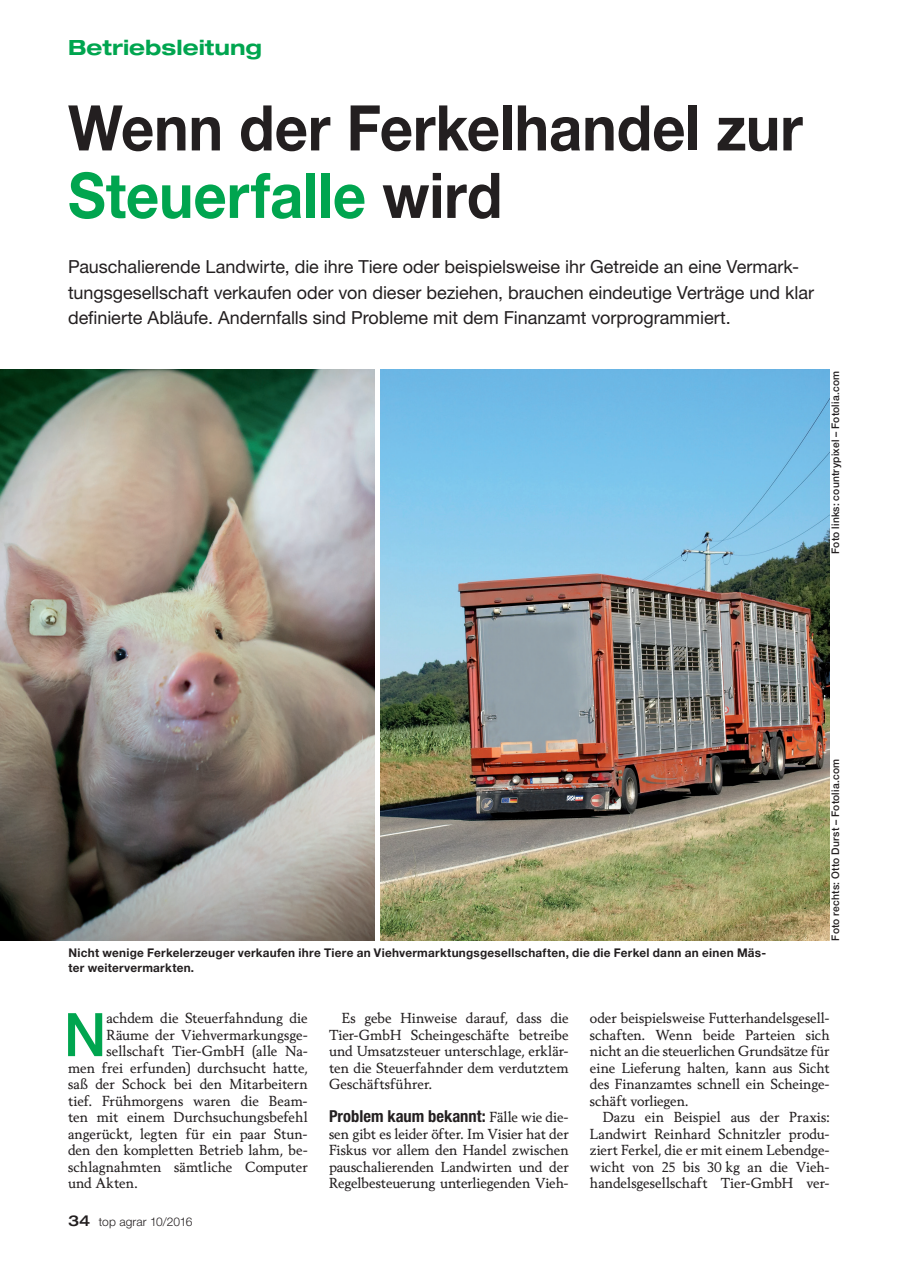
<style>
.page{position:relative;width:902px;height:1263px;background:#fff}
.page>*{position:absolute;margin:0;border:0;box-sizing:border-box;transform-origin:0 0}
.t1{font:700 63px/67.5px "Helvetica Neue LT Pro";color:#231f20;scale:.92 1}
.t2{font:500 60.15px "Helvetica Neue LT Pro";color:#00a54f}
.t3{font:700 expanded 21px "Helvetica Neue LT Pro";color:#00a54f}
.t4{font:18px/25.5px "Helvetica Neue LT Pro";letter-spacing:-.005em;color:#231f20}
.t5{font:700 condensed 16.5px "Helvetica Neue LT Pro";color:#231f20}
.t6{font:13.95px/16.5px "Berling Nova Text Pro";color:#231f20;text-align:justify}
.t7{font:700 12px/14.4px "Helvetica Neue LT Pro";letter-spacing:.025em;color:#231f20}
.t8{font:300 12px "Helvetica Neue LT Pro";letter-spacing:.005em;color:#231f20}
.t9{font:500 10.5px "Helvetica Neue LT Pro";letter-spacing:.02em;color:#231f20}
.s1{color:#00a54f}
.s2{font-weight:500;font-stretch:expanded;font-size:15px}
.s3{font-family:"Berling Nova Text Pro";font-weight:400;font-stretch:normal;font-size:13.95px}
</style>
<div class="page">
<img style="left:380px;top:370px;width:449px;height:570px">
<img style="left:0;top:370px;width:374px;height:571px">
<h3 class="t3" style="left:68px;top:34px;width:195px">Betriebsleitung</h3>
<h1 class="t1" style="left:68px;top:92px;width:800px">Wenn der Ferkelhandel zur<br><span class="s1">Steuerfalle</span> wird</h1>
<p class="t4" style="left:68px;top:254px;width:747px">Pauschalierende Landwirte, die ihre Tiere oder beispielsweise ihr Getreide an eine Vermark&shy;tungsgesellschaft verkaufen oder von dieser beziehen, brauchen eindeutige Verträge und klar definierte Abläufe. Andernfalls sind Probleme mit dem Finanzamt vorprogrammiert.</p>
<p class="t9" style="left:828px;top:554px;width:184px;rotate:-90deg">Foto links: countrypixel – Fotolia.com</p>
<p class="t7" style="left:68px;top:945px;width:699px">Nicht wenige Ferkelerzeuger verkaufen ihre Tiere an Viehvermarktungsgesellschaften, die die Ferkel dann an einen Mäs&shy;ter weitervermarkten.</p>
<p class="t9" style="left:828px;top:940px;width:183px;rotate:-90deg">Foto rechts: Otto Durst – Fotolia.com</p>
<h2 class="t2" style="left:64px;top:998px;width:44px">N</h2>
<p class="t6" style="left:106px;top:1009px;width:203px">achdem die Steuerfahndung die</p>
<p class="t6" style="left:106px;top:1026px;width:203px">Räume der Viehvermarkungsge-</p>
<p class="t6" style="left:106px;top:1042px;width:203px">sellschaft Tier-GmbH (alle Na-</p>
<p class="t6" style="left:68px;top:1059px;width:241px">men frei erfunden) durchsucht hatte,</p>
<p class="t6" style="left:68px;top:1075px;width:241px">saß der Schock bei den Mitarbeitern</p>
<p class="t6" style="left:68px;top:1092px;width:241px">tief. Frühmorgens waren die Beam-</p>
<p class="t6" style="left:68px;top:1108px;width:241px">ten mit einem Durchsuchungsbefehl</p>
<p class="t6" style="left:68px;top:1125px;width:241px">angerückt, legten für ein paar Stun-</p>
<p class="t6" style="left:68px;top:1141px;width:241px">den den kompletten Betrieb lahm, be-</p>
<p class="t6" style="left:68px;top:1158px;width:241px">schlagnahmten sämtliche Computer</p>
<p class="t6" style="left:68px;top:1174px;width:71px">und Akten.</p>
<p class="t8" style="left:68px;top:1214px;width:126px"><span class="s2">34</span> top agrar 10/2016</p>
<p class="t6" style="left:329px;top:1009px;width:241px;text-indent:13px">Es gebe Hinweise darauf, dass die Tier-GmbH Scheingeschäfte betreibe und Umsatzsteuer unterschlage, erklär&shy;ten die Steuerfahnder dem verdutztem Geschäftsführer.</p>
<p class="t5" style="left:329px;top:1106px;width:241px">Problem kaum bekannt: <span class="s3">Fälle wie die-</span></p>
<p class="t6" style="left:329px;top:1125px;width:241px">sen gibt es leider öfter. Im Visier hat der Fiskus vor allem den Handel zwischen pauschalierenden Landwirten und der Regelbesteuerung unterliegenden Vieh-</p>
<p class="t6" style="left:590px;top:1009px;width:241px">oder beispielsweise Futterhandelsgesell&shy;schaften. Wenn beide Parteien sich nicht an die steuerlichen Grundsätze für eine Lieferung halten, kann aus Sicht des Finanzamtes schnell ein Scheinge&shy;schäft vorliegen.</p>
<p class="t6" style="left:590px;top:1108px;width:241px;text-indent:13px">Dazu ein Beispiel aus der Praxis:<br>Landwirt Reinhard Schnitzler produ&shy;ziert Ferkel, die er mit einem Lebendge&shy;wicht von 25 bis 30 kg an die Vieh&shy;handelsgesellschaft Tier-GmbH ver-</p>
</div>
